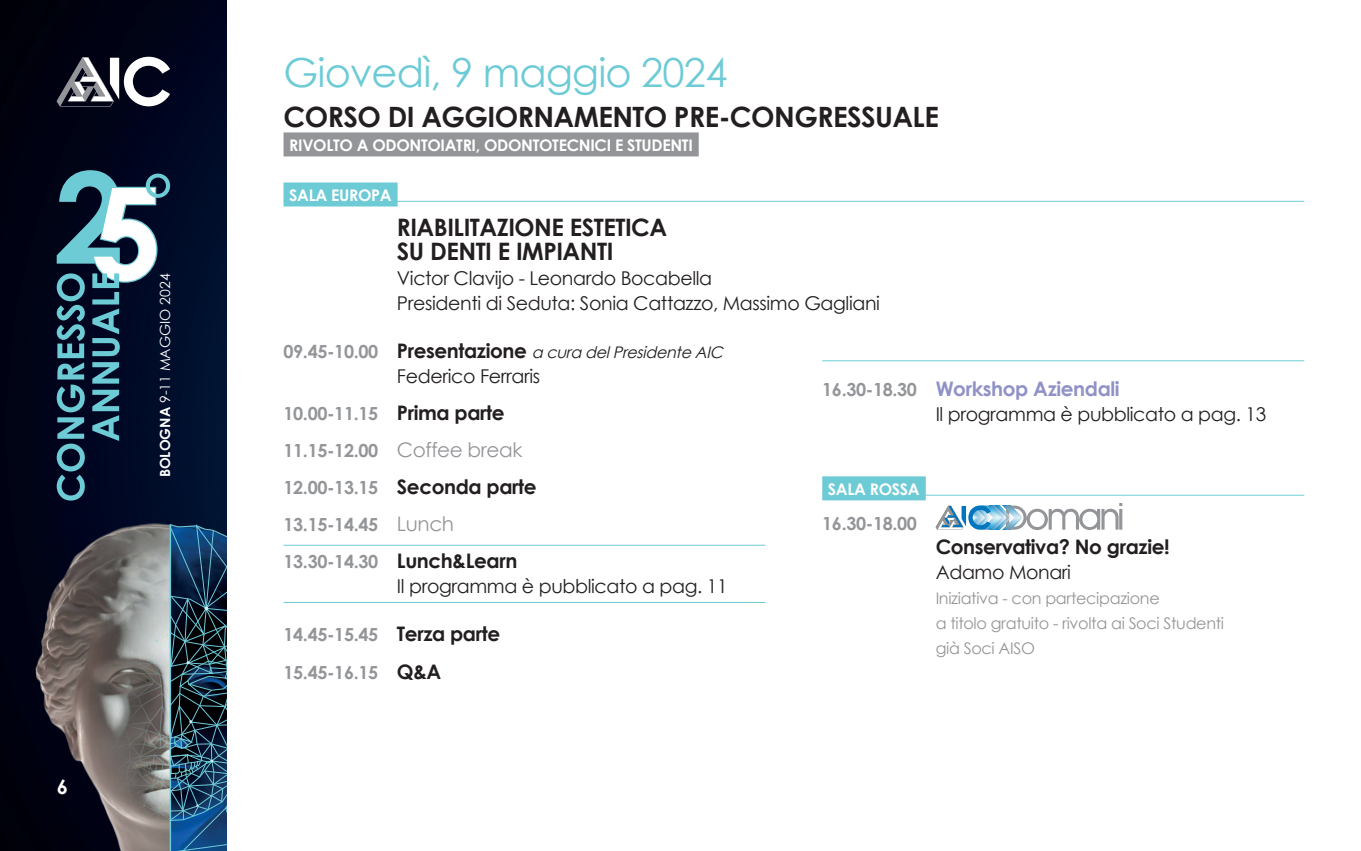
<style>
.page{position:relative;width:1361px;height:851px;background:#fff}
.page>*{position:absolute;margin:0;border:0;box-sizing:border-box;transform-origin:0 0}
.t1{font:40px "Century Gothic";letter-spacing:-.02em;color:#6dcbd6}
.t2{font:700 28px "Century Gothic";letter-spacing:-.02em;color:#231f20}
.t3{font:700 24px/24px "Century Gothic";letter-spacing:-.02em;color:#231f20}
.t4{font:700 20px "Century Gothic";letter-spacing:-.02em;color:#231f20}
.t5{font:700 20px "Century Gothic";letter-spacing:-.02em;color:#9092c7}
.t6{font:700 20px "Century Gothic";color:#fff}
.t7{font:19px/25px "Century Gothic";letter-spacing:-.02em;color:#231f20}
.t8{font:700 18px/37px "Century Gothic";letter-spacing:-.02em;color:#939598}
.t9{font:16px/25px "Century Gothic";letter-spacing:-.02em;color:#939598}
.t10{font:700 16px "Century Gothic";letter-spacing:-.02em;color:#fff}
.t11{font:italic 16px "Century Gothic";color:#231f20}
.t12{font:14px "Century Gothic";color:#fff}
.s1{font-weight:700}
.s2{font-weight:700;font-style:normal;font-size:18px;color:#939598}
.s3{font-weight:700;font-style:normal;font-size:20px}
.s4{font-size:20px;color:#231f20}
.s5{font-weight:400;font-size:20px}
.s6{font-size:18px;color:#939598}
</style>
<div class="page">
<img style="left:0;top:0;width:227px;height:850px">
<svg style="left:57px;top:57px;width:113px;height:49px"></svg>
<img style="left:13px;top:493px;width:214px;height:357px">
<svg style="left:171px;top:524px;width:56px;height:326px;background:#1a3d58"></svg>
<img style="left:46px;top:518px;width:125px;height:332px">
<svg style="left:57px;top:170px;width:113px;height:330px;background:#2c475c"></svg>
<div style="left:283px;top:132px;width:416px;height:24px;background:#939598"></div>
<div style="left:283px;top:182px;width:115px;height:24px;background:#6dcbd6"></div>
<hr style="left:283px;top:201px;width:1021px;height:1px;background:#6dcbd6">
<hr style="left:283px;top:544px;width:482px;height:1px;background:#6dcbd6">
<hr style="left:283px;top:602px;width:482px;height:1px;background:#6dcbd6">
<hr style="left:822px;top:360px;width:482px;height:1px;background:#6dcbd6">
<div style="left:822px;top:476px;width:104px;height:24px;background:#6dcbd6"></div>
<hr style="left:822px;top:494px;width:482px;height:1px;background:#6dcbd6">
<svg style="left:935px;top:503px;width:187px;height:27px"></svg>
<p class="t12" style="left:155px;top:477px;width:205px;rotate:-90deg"><span class="s1">BOLOGNA</span> 9-11 MAGGIO 2024</p>
<p class="t6" style="left:57px;top:774px;width:13px">6</p>
<h1 class="t1" style="left:283px;top:44px;width:445px">Giovedì, 9 maggio 2024</h1>
<h2 class="t2" style="left:283px;top:99px;width:657px">CORSO DI AGGIORNAMENTO PRE-CONGRESSUALE</h2>
<p class="t10" style="left:289px;top:135px;width:405px">RIVOLTO A ODONTOIATRI, ODONTOTECNICI E STUDENTI</p>
<p class="t10" style="left:289px;top:185px;width:104px">SALA EUROPA</p>
<p class="t3" style="left:397px;top:215px;width:272px">RIABILITAZIONE ESTETICA<br>SU DENTI E IMPIANTI</p>
<p class="t7" style="left:397px;top:265px;width:484px">Victor Clavijo - Leonardo Bocabella<br>Presidenti di Seduta: Sonia Cattazzo, Massimo Gagliani</p>
<p class="t11" style="left:283px;top:341px;width:445px"><span class="s2">09.45-10.00</span> <span class="s3">Presentazione</span> a cura delPresidente AIC</p>
<p class="t7" style="left:397px;top:363px;width:145px">Federico Ferraris</p>
<p class="t8" style="left:283px;top:395px;width:240px">10.00-11.15 <span class="s4">Prima parte<br></span>11.15-12.00 <span class="s5">Coffee break</span></p>
<p class="t4" style="left:283px;top:474px;width:254px"><span class="s6">12.00-13.15</span> Seconda parte</p>
<p class="t8" style="left:283px;top:506px;width:235px">13.15-14.45 <span class="s5">Lunch<br></span>13.30-14.30 <span class="s4">Lunch&amp;Learn</span></p>
<p class="t7" style="left:397px;top:573px;width:332px">Il programma è pubblicato a pag. 11</p>
<p class="t8" style="left:283px;top:616px;width:218px">14.45-15.45 <span class="s4">Terza parte<br></span>15.45-16.15 <span class="s4">Q&amp;A</span></p>
<p class="t5" style="left:822px;top:376px;width:299px"><span class="s6">16.30-18.30</span> Workshop Aziendali</p>
<p class="t7" style="left:935px;top:401px;width:332px">Il programma è pubblicato a pag. 13</p>
<p class="t10" style="left:828px;top:478px;width:93px">SALA ROSSA</p>
<p class="t8" style="left:822px;top:504px;width:96px">16.30-18.00</p>
<p class="t4" style="left:935px;top:534px;width:235px">Conservativa? No grazie!</p>
<p class="t7" style="left:935px;top:559px;width:137px">Adamo Monari</p>
<p class="t9" style="left:935px;top:585px;width:290px">Iniziativa - con partecipazione<br>a titolo gratuito - rivolta ai Soci Studenti già Soci AISO</p>
</div>
